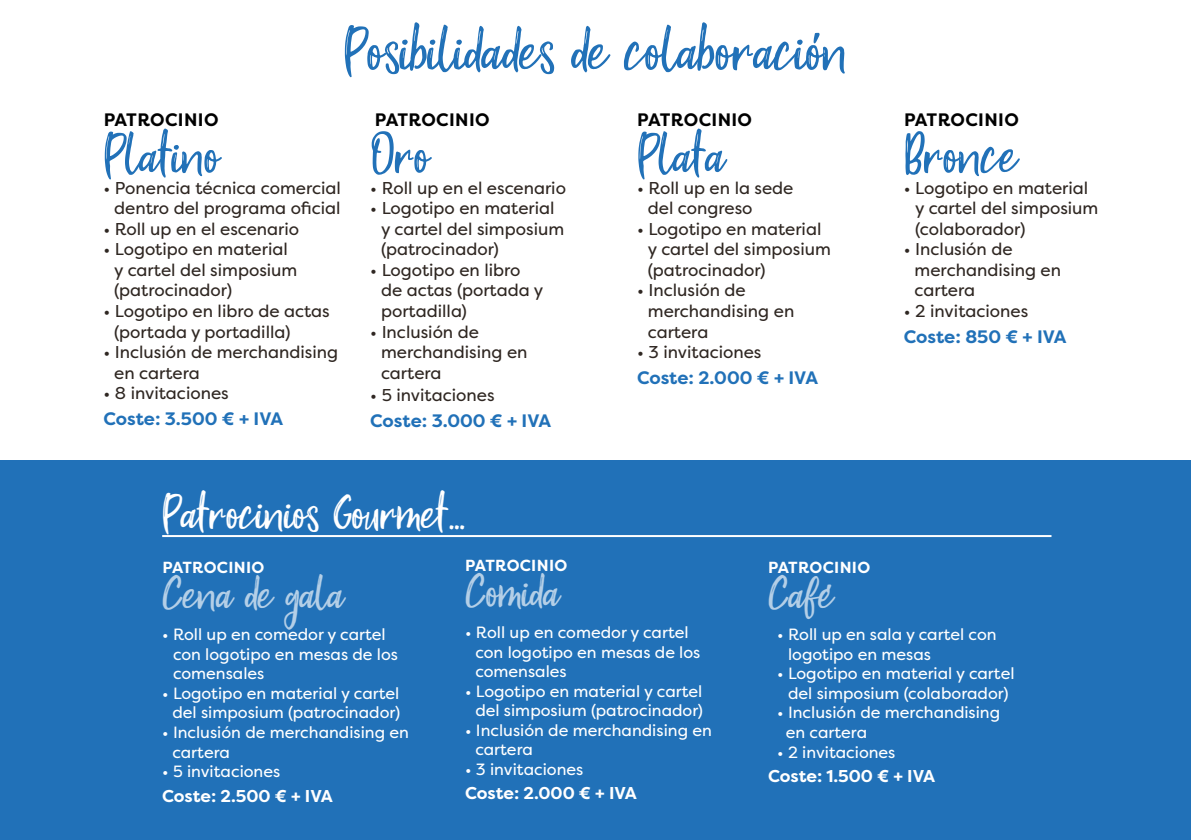
<style>
.page{position:relative;width:1191px;height:840px;background:#fff}
.page>*{position:absolute;margin:0;border:0;box-sizing:border-box;transform-origin:0 0}
.t1{font:60px "Befalow Yandi Designs";color:#2171b8}
.t2{font:55px "Befalow Yandi Designs";color:#2171b8}
.t3{font:48px "Befalow Yandi Designs";color:#fff}
.t4{font:46px "Befalow Yandi Designs";color:#b4cfe7}
.t5{font:700 18px "Filson Pro";color:#2171b8}
.t6{font:700 18px "Filson Pro";letter-spacing:.02em;color:#000}
.t7{font:17.2px/20.6px "Filson Pro";color:#2f2722}
.t8{font:700 17.2px "Filson Pro";color:#fff}
.t9{font:16.2px/19.4px "Filson Pro";color:#fff}
.t10{font:700 16px "Filson Pro";letter-spacing:.02em;color:#fff}
</style>
<div class="page">
<div style="left:0;top:460px;width:1191px;height:379px;background:#2171b8"></div>
<hr style="left:162px;top:534px;width:889px;height:2px;background:#fff">
<h1 class="t1" style="left:343px;top:20px;width:505px">Posibilidades de colaboracion</h1>
<h1 class="t1" style="left:812px;top:-13px;width:10px">,</h1>
<p class="t6" style="left:104px;top:108px;width:116px">PATROCINIO</p>
<h2 class="t2" style="left:103px;top:127px;width:118px">Platino</h2>
<p class="t7" style="left:103px;top:177px;width:239px;text-align:right">• Ponencia técnica comercial dentro del programa oficial</p>
<p class="t7" style="left:103px;top:218px;width:197px">• Roll up en el escenario</p>
<p class="t7" style="left:114px;top:238px;width:185px;text-indent:-11px">• Logotipo en material y cartel del simposium (patrocinador)</p>
<p class="t7" style="left:114px;top:300px;width:217px;text-indent:-11px">• Logotipo en libro de actas (portada y portadilla)</p>
<p class="t7" style="left:114px;top:341px;width:225px;text-indent:-11px">• Inclusión de merchandising en cartera</p>
<p class="t7" style="left:103px;top:382px;width:127px">• 8 invitaciones</p>
<p class="t5" style="left:103px;top:407px;width:181px">Coste: 3.500 € + IVA</p>
<p class="t6" style="left:375px;top:108px;width:116px">PATROCINIO</p>
<h2 class="t2" style="left:370px;top:127px;width:61px">Oro</h2>
<p class="t7" style="left:370px;top:177px;width:197px">• Roll up en el escenario</p>
<p class="t7" style="left:381px;top:197px;width:185px;text-indent:-11px">• Logotipo en material y cartel del simposium (patrocinador)</p>
<p class="t7" style="left:381px;top:259px;width:164px;text-indent:-11px">• Logotipo en libro de actas (portada y portadilla)</p>
<p class="t7" style="left:381px;top:321px;width:148px;text-indent:-11px">• Inclusión de merchandising en cartera</p>
<p class="t7" style="left:370px;top:384px;width:126px">• 5 invitaciones</p>
<p class="t5" style="left:370px;top:409px;width:182px">Coste: 3.000 € + IVA</p>
<h3 class="t3" style="left:162px;top:488px;width:304px">Patrocinios Gourmet...</h3>
<p class="t6" style="left:637px;top:108px;width:116px">PATROCINIO</p>
<h2 class="t2" style="left:637px;top:127px;width:89px">Plata</h2>
<p class="t7" style="left:648px;top:177px;width:147px;text-indent:-11px">• Roll up en la sede del congreso</p>
<p class="t7" style="left:648px;top:218px;width:185px;text-indent:-11px">• Logotipo en material y cartel del simposium (patrocinador)</p>
<p class="t7" style="left:648px;top:280px;width:148px;text-indent:-11px">• Inclusión de merchandising en cartera</p>
<p class="t7" style="left:637px;top:341px;width:126px">• 3 invitaciones</p>
<p class="t5" style="left:637px;top:366px;width:182px">Coste: 2.000 € + IVA</p>
<p class="t6" style="left:904px;top:108px;width:116px">PATROCINIO</p>
<h2 class="t2" style="left:904px;top:127px;width:116px">Bronce</h2>
<p class="t7" style="left:915px;top:177px;width:185px;text-indent:-11px">• Logotipo en material y cartel del simposium (colaborador)</p>
<p class="t7" style="left:914px;top:238px;width:148px;text-indent:-11px">• Inclusión de merchandising en cartera</p>
<p class="t7" style="left:904px;top:300px;width:126px">• 2 invitaciones</p>
<p class="t5" style="left:904px;top:325px;width:164px">Coste: 850 € + IVA</p>
<p class="t10" style="left:162px;top:557px;width:104px">PATROCINIO</p>
<h3 class="t4" style="left:162px;top:570px;width:183px">Cena de gala</h3>
<p class="t9" style="left:173px;top:624px;width:226px;text-indent:-11px">• Roll up en comedor y cartel con logotipo en mesas de los comensales</p>
<p class="t9" style="left:162px;top:683px;width:239px;text-align:right">• Logotipo en material y cartel del simposium (patrocinador)</p>
<p class="t9" style="left:172px;top:722px;width:238px;text-indent:-10px">• Inclusión de merchandising en cartera</p>
<p class="t9" style="left:162px;top:761px;width:120px">• 5 invitaciones</p>
<p class="t8" style="left:162px;top:785px;width:172px">Coste: 2.500 € + IVA</p>
<p class="t10" style="left:465px;top:554px;width:104px">PATROCINIO</p>
<h3 class="t4" style="left:465px;top:568px;width:96px">Comida</h3>
<p class="t9" style="left:475px;top:622px;width:226px;text-indent:-10px">• Roll up en comedor y cartel con logotipo en mesas de los comensales</p>
<p class="t9" style="left:465px;top:681px;width:239px;text-align:right">• Logotipo en material y cartel del simposium (patrocinador)</p>
<p class="t9" style="left:475px;top:720px;width:238px;text-indent:-10px">• Inclusión de merchandising en cartera</p>
<p class="t9" style="left:465px;top:759px;width:120px">• 3 invitaciones</p>
<p class="t8" style="left:465px;top:782px;width:173px">Coste: 2.000 € + IVA</p>
<p class="t10" style="left:768px;top:557px;width:104px">PATROCINIO</p>
<h3 class="t4" style="left:768px;top:570px;width:67px">Cafe</h3>
<p class="t9" style="left:788px;top:624px;width:210px;text-indent:-11px">• Roll up en sala y cartel con logotipo en mesas</p>
<p class="t9" style="left:777px;top:663px;width:239px;text-align:center">• Logotipo en material y cartel del simposium (colaborador)</p>
<p class="t9" style="left:786px;top:702px;width:216px;text-indent:-9px">• Inclusión de merchandising en cartera</p>
<p class="t9" style="left:777px;top:741px;width:120px">• 2 invitaciones</p>
<p class="t8" style="left:768px;top:764px;width:169px">Coste: 1.500 € + IVA</p>
<h3 class="t4" style="left:825px;top:549px;width:8px">,</h3>
</div>
